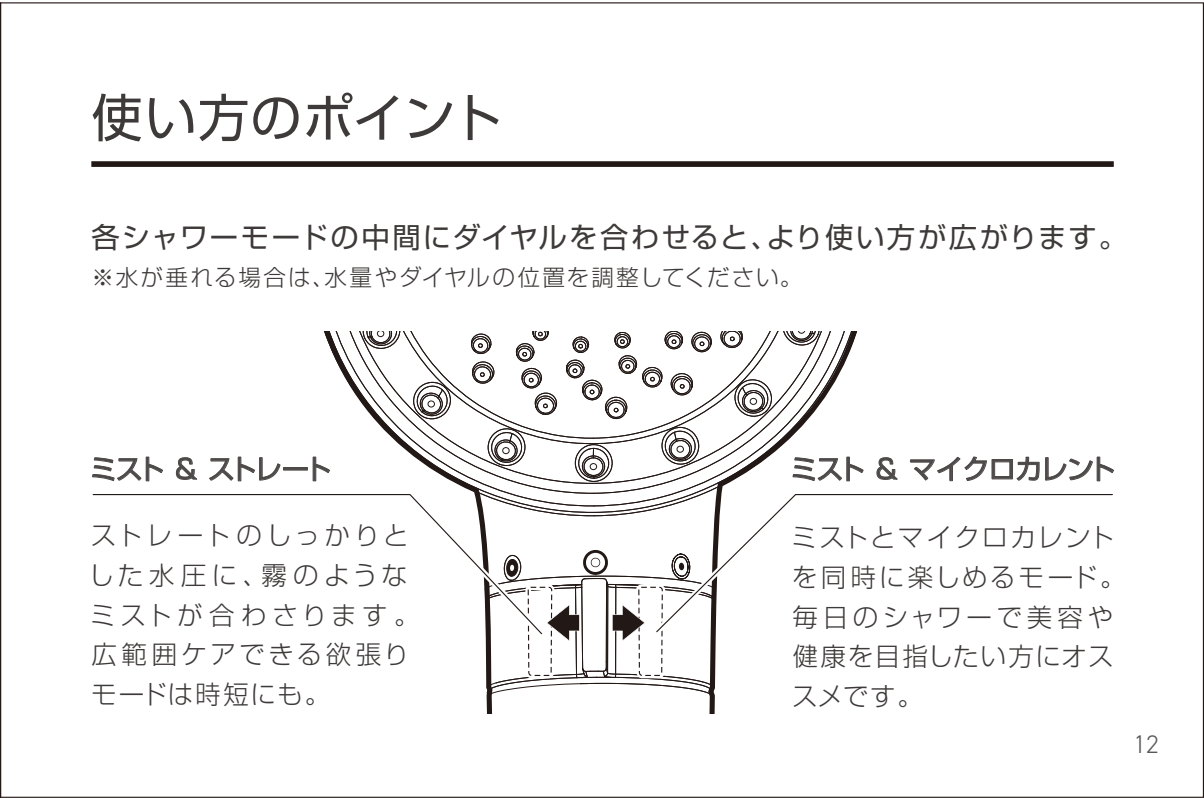
<style>
.page{position:relative;width:1204px;height:798px;background:#fff}
.page>*{position:absolute;margin:0;border:0;box-sizing:border-box;transform-origin:0 0}
.t1{font:51.2px "Shin Go Pro";letter-spacing:.025em;color:#3e3a39}
.t2{font:28.4px "Shin Go Pro";letter-spacing:.075em;color:#3e3a39}
.t3{font:26.8px "Shin Go Pro";letter-spacing:-.04em;color:#4c4948}
.t4{font:26.8px "Shin Go Pro";letter-spacing:-.115em;color:#4c4948}
.t5{font:300 25.6px/39.6px "Shin Go Pro";letter-spacing:.15em;color:#3e3a39}
.t6{font:300 25.6px/39.6px "Shin Go Pro";letter-spacing:.085em;color:#3e3a39}
.t7{font:300 25.6px "DIN2014";color:#595757}
.t8{font:300 22.8px "Shin Go Pro";letter-spacing:.09em;color:#3e3a39}
</style>
<div class="page">
<div style="left:91px;top:161px;width:1022px;height:6px;background:#221815"></div>
<svg style="left:92px;top:456px;width:71px;height:25px"></svg>
<svg style="left:176px;top:457px;width:21px;height:22px"></svg>
<svg style="left:209px;top:456px;width:71px;height:25px"></svg>
<div style="left:283px;top:467px;width:24px;height:3px;border:1px solid #4c4948"></div>
<svg style="left:313px;top:456px;width:17px;height:25px"></svg>
<svg style="left:876px;top:457px;width:21px;height:22px"></svg>
<svg style="left:910px;top:456px;width:203px;height:25px"></svg>
<svg style="left:92px;top:494px;width:250px;height:2px"></svg>
<svg style="left:863px;top:494px;width:250px;height:2px"></svg>
<svg style="left:342px;top:2px;width:521px;height:795px"></svg>
<svg style="left:0;top:2px;width:1px;height:795px"></svg>
<h1 class="t1" style="left:91px;top:75px;width:412px">使い方のポイント</h1>
<p class="t2" style="left:91px;top:214px;width:1036px">各シャワーモードの中間にダイヤルを合わせると、より使い方が広がります。</p>
<p class="t8" style="left:91px;top:258px;width:712px">※水が垂れる場合は、水量やダイヤルの位置を調整してください。</p>
<p class="t4" style="left:90px;top:447px;width:243px">ミスト ＆ ストレート</p>
<p class="t5" style="left:88px;top:512px;width:332px">ストレートのしっかりとした水圧に、霧のようなミストが合わさります。広範囲ケアできる欲張りモードは時短にも。</p>
<p class="t3" style="left:790px;top:447px;width:326px">ミスト ＆ マイクロカレント</p>
<p class="t6" style="left:791px;top:514px;width:335px">ミストとマイクロカレントを同時に楽しめるモード。毎日のシャワーで美容や健康を目指したい方にオススメです。</p>
<p class="t7" style="left:1133px;top:728px;width:27px">12</p>
</div>
